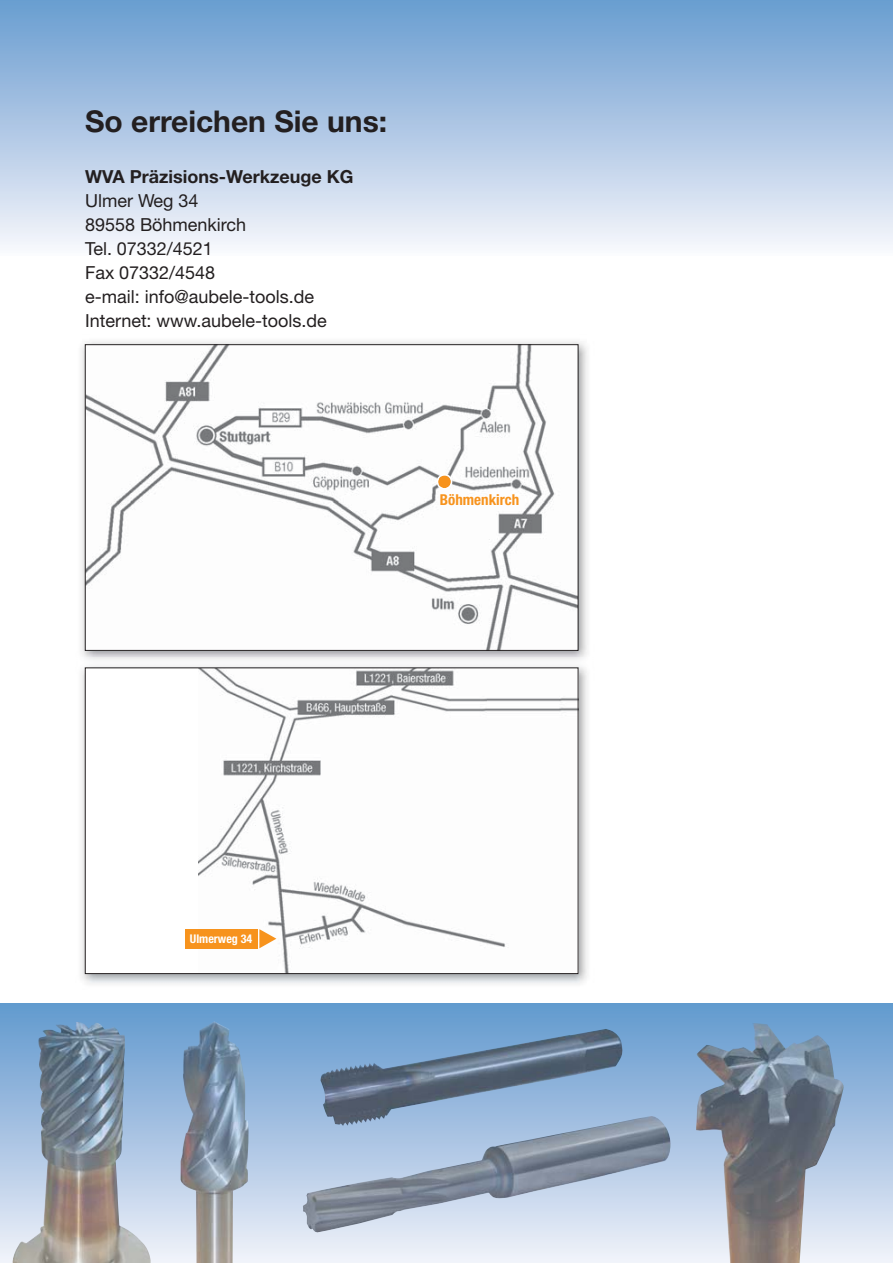
<style>
.page{position:relative;width:893px;height:1263px;background:#fff}
.page>*{position:absolute;margin:0;border:0;box-sizing:border-box;transform-origin:0 0}
.t1{font:700 30px "Helvetica Neue";color:#231f20}
.t2{font:18px/24px "Helvetica Neue";color:#231f20}
.t3{font:700 18px "Helvetica Neue";color:#231f20}
.t4{font:700 condensed 15px "Helvetica Neue";color:#f7931d}
.t5{font:700 condensed 12px "Helvetica Neue";color:#fff}
</style>
<div class="page">
<div style="left:0;top:0;width:893px;height:255px;background:linear-gradient(to bottom,#679bcf,#f7f6fb)"></div>
<img style="left:81px;top:341px;width:507px;height:643px">
<img style="left:87px;top:346px;width:489px;height:303px">
<div style="left:85px;top:344px;width:493px;height:307px;border:1px solid #231f20"></div>
<div style="left:85px;top:668px;width:493px;height:305px;background:#fff"></div>
<img style="left:199px;top:670px;width:377px;height:302px">
<div style="left:85px;top:668px;width:493px;height:306px;border:1px solid #231f20"></div>
<svg style="left:437px;top:474px;width:15px;height:16px"></svg>
<div style="left:185px;top:929px;width:72px;height:19px;background:#f7931d"></div>
<svg style="left:259px;top:929px;width:17px;height:19px"></svg>
<div style="left:0;top:1003px;width:893px;height:260px;background:linear-gradient(to bottom,#6097cd,#eff0f9)"></div>
<img style="left:303px;top:1116px;width:368px;height:116px">
<img style="left:13px;top:1022px;width:138px;height:241px">
<img style="left:181px;top:1021px;width:68px;height:242px">
<img style="left:696px;top:1023px;width:148px;height:240px">
<img style="left:321px;top:1029px;width:301px;height:97px">
<h1 class="t1" style="left:85px;top:111px;width:304px">So erreichen Sie uns:</h1>
<p class="t3" style="left:85px;top:171px;width:270px">WVA Präzisions-Werkzeuge KG</p>
<p class="t2" style="left:85px;top:191px;width:243px">Ulmer Weg 34<br>89558 Böhmenkirch<br>Tel. 07332/4521<br>Fax 07332/4548<br>e-mail: info@aubele-tools.de<br>Internet: www.aubele-tools.de</p>
<p class="t4" style="left:440px;top:491px;width:81px">Böhmenkirch</p>
<p class="t5" style="left:190px;top:932px;width:64px">Ulmerweg 34</p>
</div>
